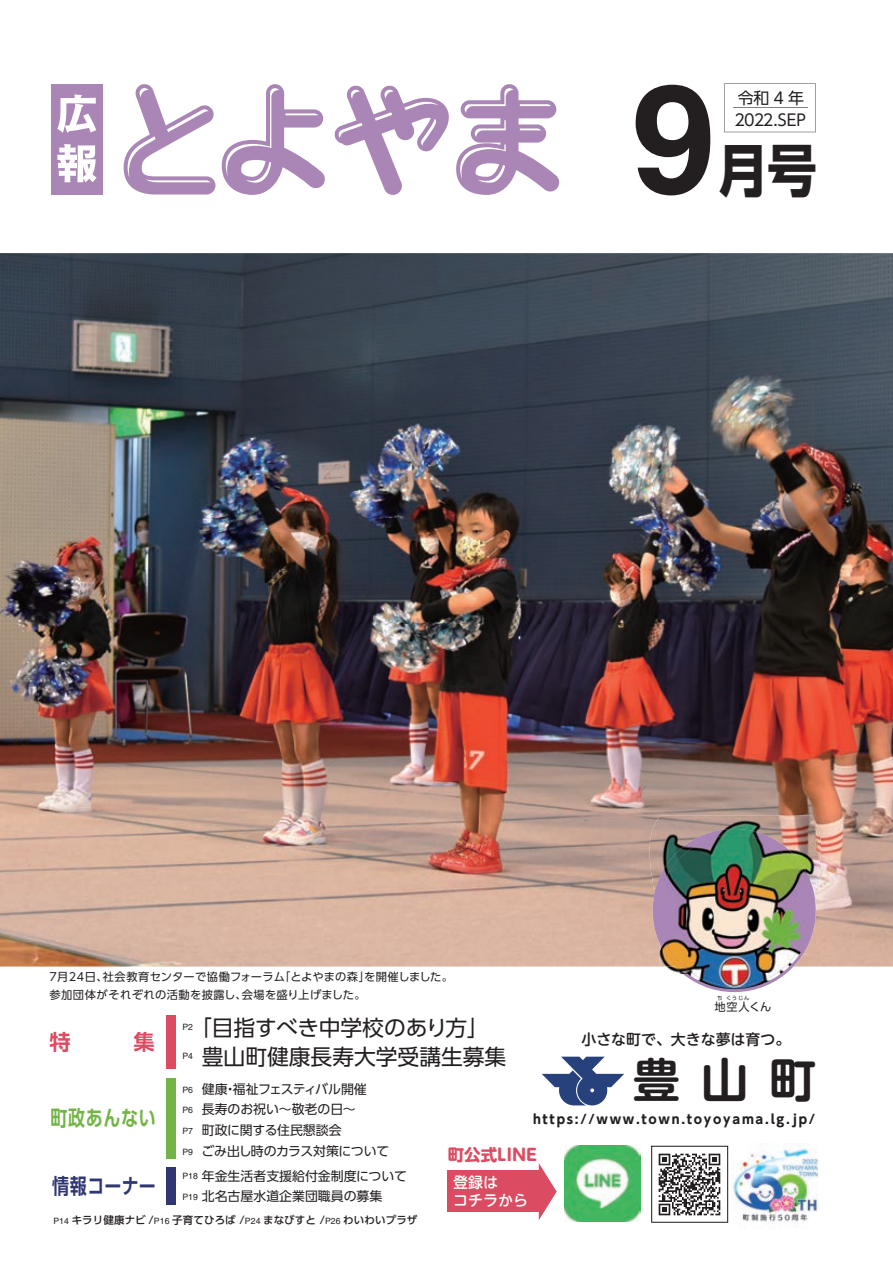
<style>
.page{position:relative;width:893px;height:1263px;background:#fff}
.page>*{position:absolute;margin:0;border:0;box-sizing:border-box;transform-origin:0 0}
.t1{font:700 151.95px "Helvetica LT Std";color:#231f20}
.t2{font:57.3px "UD Shin Go Pro Bold 90 msp RKSJ H";color:#231f20;scale:.87 1}
.t3{font:47.25px "UD Shin M Go Pro De Bold 90 msp RKSJ H";color:#231f20}
.t4{font:21.75px "UD Shin Go Pro Regular 90 msp RKSJ H";color:#231f20}
.t5{font:21.3px "UD Shin Go Pro De Bold 90 msp RKSJ H";letter-spacing:.04em;color:#73b446;scale:.8 1}
.t6{font:21.3px "UD Shin Go Pro De Bold 90 msp RKSJ H";letter-spacing:.005em;color:#2f3672;scale:.8 1}
.t7{font:21.3px "UD Shin Go Pro De Bold 90 msp RKSJ H";color:#db4c62}
.t8{font:16.5px "UD Shin M Go Pro Bold 90 msp RKSJ H";color:#db4c62}
.t9{font:15.9px/21.9px "UD Shin Go Pro Regular 90 msp RKSJ H";color:#231f20}
.t10{font:15px/18px "UD Shin M Go Pro Medium 90 msp RKSJ H";color:#fff}
.t11{font:14.85px "UD Shin M Go Pro Medium 90 msp RKSJ H";color:#231f20}
.t12{font:12.9px/20.9px "UD Shin Go Pro Regular 90 msp RKSJ H";color:#231f20}
.t13{font:12.9px "UD Shin Go Pro Regular 90 msp RKSJ H";letter-spacing:-.045em;color:#231f20}
.t14{font:12.6px "UD Shin Go Pro Bold 90 msp RKSJ H";letter-spacing:.135em;color:#231f20}
.t15{font:11.25px/18px "UD Shin Go Pro Regular 90 msp RKSJ H";letter-spacing:.025em;color:#231f20}
.t16{font:11.1px "UD Shin Go Pro Regular 90 msp RKSJ H";letter-spacing:.03em;color:#231f20}
.t17{font:10.5px "UD Shin Go Pro Medium 90 msp RKSJ H";letter-spacing:.01em;color:#231f20}
.t18{font:8.7px "Helvetica LT Std";color:#231f20}
.t19{font:5.25px "UD Shin Go Pro Regular 90 msp RKSJ H";color:#231f20}
.s1{font-family:"Helvetica LT Std";font-size:8.7px}
</style>
<div class="page">
<img style="left:731px;top:1143px;width:88px;height:79px">
<img style="left:0;top:253px;width:893px;height:713px">
<svg style="left:724px;top:83px;width:92px;height:49px"></svg>
<hr style="left:733px;top:107px;width:75px;height:1px;background:#808285">
<svg style="left:542px;top:1057px;width:82px;height:48px"></svg>
<div style="left:52px;top:84px;width:51px;height:111px;background:#aa86b6"></div>
<svg style="left:57px;top:95px;width:39px;height:38px"></svg>
<svg style="left:57px;top:144px;width:40px;height:38px"></svg>
<svg style="left:124px;top:84px;width:91px;height:110px"></svg>
<svg style="left:222px;top:84px;width:103px;height:111px"></svg>
<svg style="left:456px;top:84px;width:103px;height:111px"></svg>
<svg style="left:334px;top:85px;width:115px;height:110px"></svg>
<svg style="left:653px;top:966px;width:163px;height:26px"></svg>
<img style="left:643px;top:815px;width:183px;height:151px">
<img style="left:659px;top:835px;width:151px;height:151px">
<img style="left:654px;top:894px;width:2px;height:21px">
<div style="left:167px;top:1078px;width:9px;height:80px;background:#73b446"></div>
<div style="left:167px;top:1167px;width:9px;height:38px;background:#2f3672"></div>
<div style="left:167px;top:1015px;width:9px;height:54px;background:#db4c62"></div>
<div style="left:448px;top:1170px;width:94px;height:42px;background:#db4c62"></div>
<svg style="left:539px;top:1163px;width:18px;height:57px"></svg>
<svg style="left:651px;top:1146px;width:77px;height:77px"></svg>
<img style="left:564px;top:1145px;width:76px;height:76px">
<h1 class="t1" style="left:631px;top:46px;width:86px">9</h1>
<p class="t9" style="left:734px;top:86px;width:73px">令和4年<br>2022.SEP</p>
<h2 class="t2" style="left:718px;top:124px;width:115px">月号</h2>
<p class="t15" style="left:49px;top:967px;width:405px">7月24日、社会教育センターで協働フォーラム「とよやまの森」を開催しました。参加団体がそれぞれの活動を披露し、会場を盛り上げました。</p>
<p class="t19" style="left:717px;top:994px;width:34px">ち くうじん</p>
<p class="t11" style="left:581px;top:1027px;width:210px">小さな町で、大きな夢は育つ。</p>
<p class="t16" style="left:714px;top:998px;width:58px">地空人くん</p>
<p class="t18" style="left:182px;top:1022px;width:12px">P2</p>
<h3 class="t4" style="left:190px;top:1010px;width:300px">「目指すべき中学校のあり方」</h3>
<p class="t18" style="left:182px;top:1051px;width:12px">P4</p>
<h3 class="t4" style="left:202px;top:1039px;width:306px">豊山町健康長寿大学受講生募集</h3>
<h3 class="t7" style="left:49px;top:1025px;width:107px">特　　 集</h3>
<h3 class="t3" style="left:633px;top:1041px;width:185px">豊　山　町</h3>
<p class="t13" style="left:182px;top:1078px;width:186px"><span class="s1">P6</span> 健康・福祉フェスティバル開催</p>
<p class="t12" style="left:182px;top:1098px;width:208px"><span class="s1">P6</span> 長寿のお祝い～敬老の日～<br><span class="s1">P7</span> 町政に関する住民懇談会<br><span class="s1">P9</span> ごみ出し時のカラス対策について</p>
<p class="t12" style="left:182px;top:1165px;width:226px"><sup>P18</sup> 年金生活者支援給付金制度について</p>
<h3 class="t5" style="left:51px;top:1101px;width:133px">町政あんない</h3>
<p class="t14" style="left:533px;top:1108px;width:284px">https://www.town.toyoyama.lg.jp/</p>
<p class="t8" style="left:448px;top:1141px;width:91px">町公式LINE</p>
<p class="t10" style="left:453px;top:1173px;width:76px">登録は<br>コチラから</p>
<h3 class="t6" style="left:52px;top:1169px;width:131px">情報コーナー</h3>
<p class="t12" style="left:182px;top:1185px;width:202px"><span class="s1">P19</span> 北名古屋水道企業団職員の募集</p>
<p class="t17" style="left:53px;top:1211px;width:366px"><span class="s1">P14</span> キラリ健康ナビ /<span class="s1">P16</span> 子育てひろば /<span class="s1">P24</span> まなびすと /<span class="s1">P26</span> わいわいプラザ</p>
</div>
